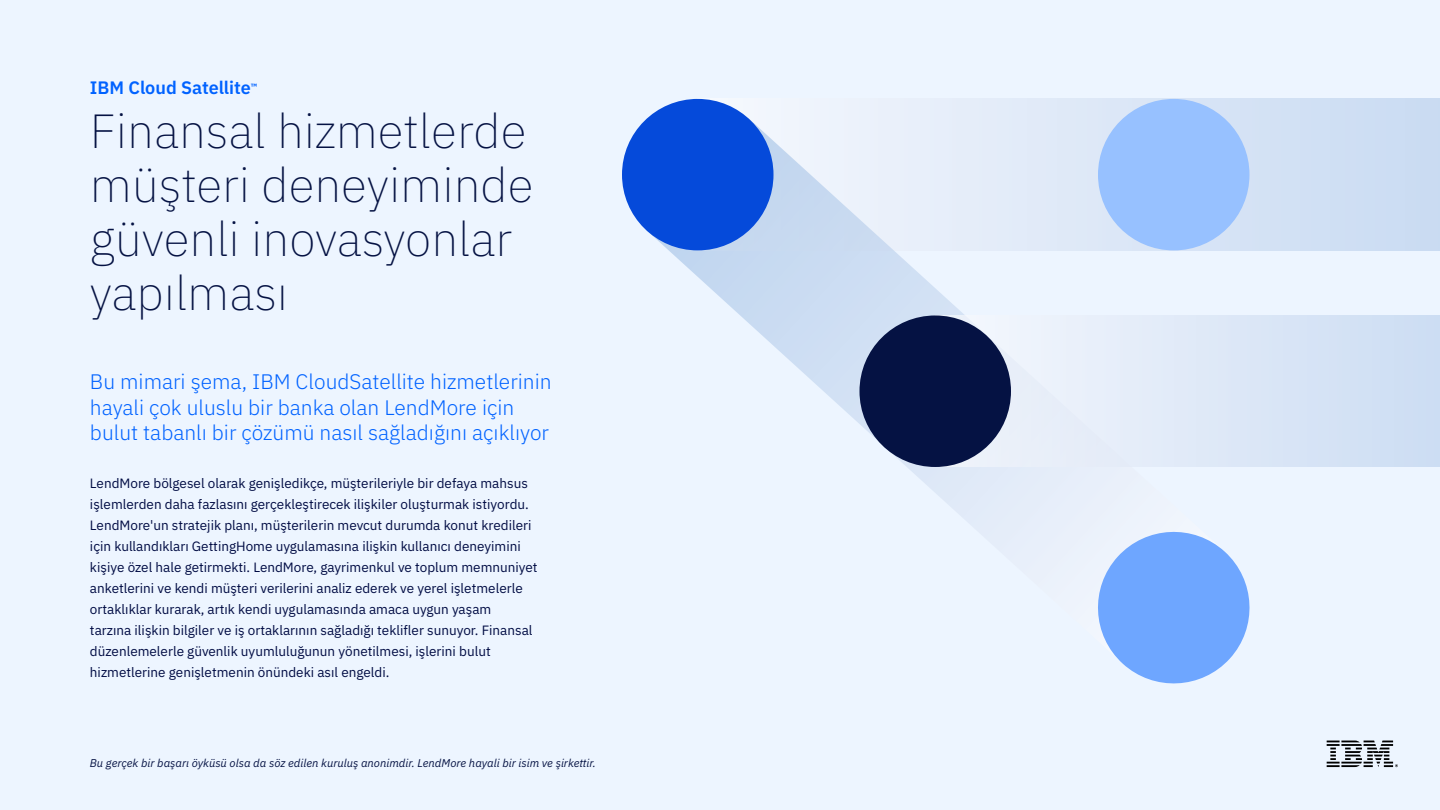
<style>
.page{position:relative;width:1440px;height:810px;background:#edf5ff}
.page>*{position:absolute;margin:0;border:0;box-sizing:border-box;transform-origin:0 0}
.t1{font:200 48px/54px "IBM Plex Sans";color:#051243}
.t2{font:300 21px/25.5px "IBM Plex Sans";color:#0062ff}
.t3{font:600 18px "IBM Plex Sans";color:#0062ff}
.t4{font:13.5px/21px "IBM Plex Sans";color:#000b43}
.t5{font:italic 11.25px "IBM Plex Sans";color:#051243}
</style>
<div class="page">
<svg style="left:1327px;top:741px;width:71px;height:26px"></svg>
<div style="left:698px;top:99px;width:742px;height:151px;background:linear-gradient(to right,#f5f8fe,#c9dbf2)"></div>
<svg style="left:647px;top:118px;width:578px;height:408px"></svg>
<div style="left:622px;top:99px;width:152px;height:151px;background:#054ada;border-radius:50%"></div>
<div style="left:1098px;top:99px;width:152px;height:151px;background:#97c1ff;border-radius:50%"></div>
<svg style="left:1090px;top:523px;width:160px;height:161px"></svg>
<div style="left:935px;top:315px;width:505px;height:152px;background:linear-gradient(to right,#f1f4fb,#cedef4)"></div>
<div style="left:859px;top:315px;width:152px;height:152px;background:#051243;border-radius:50%"></div>
<p class="t3" style="left:90px;top:73px;width:169px">IBM Cloud Satellite<sup>™</sup></p>
<p class="t1" style="left:90px;top:100px;width:445px">Finansal hizmetlerde müşteri deneyiminde güvenli inovasyonlar yapılması</p>
<p class="t2" style="left:90px;top:367px;width:463px">Bu mimari şema, IBM CloudSatellite hizmetlerinin hayali çok uluslu bir banka olan LendMore için bulut tabanlı bir çözümü nasıl sağladığını açıklıyor</p>
<p class="t4" style="left:90px;top:472px;width:449px">LendMore bölgesel olarak genişledikçe, müşterileriyle bir defaya mahsus işlemlerden daha fazlasını gerçekleştirecek ilişkiler oluşturmak istiyordu.<br>LendMore'un stratejik planı, müşterilerin mevcut durumda konut kredileri için kullandıkları GettingHome uygulamasına ilişkin kullanıcı deneyimini kişiye özel hale getirmekti. LendMore, gayrimenkul ve toplum memnuniyet anketlerini ve kendi müşteri verilerini analiz ederek ve yerel işletmelerle ortaklıklar kurarak, artık kendi uygulamasında amaca uygun yaşam<br>tarzına ilişkin bilgiler ve iş ortaklarının sağladığı teklifler sunuyor. Finansal düzenlemelerle güvenlik uyumluluğunun yönetilmesi, işlerini bulut hizmetlerine genişletmenin önündeki asıl engeldi.</p>
<p class="t5" style="left:90px;top:755px;width:507px">Bu gerçek bir başarı öyküsü olsa da söz edilen kuruluş anonimdir. LendMore hayali bir isim ve şirkettir.</p>
</div>
